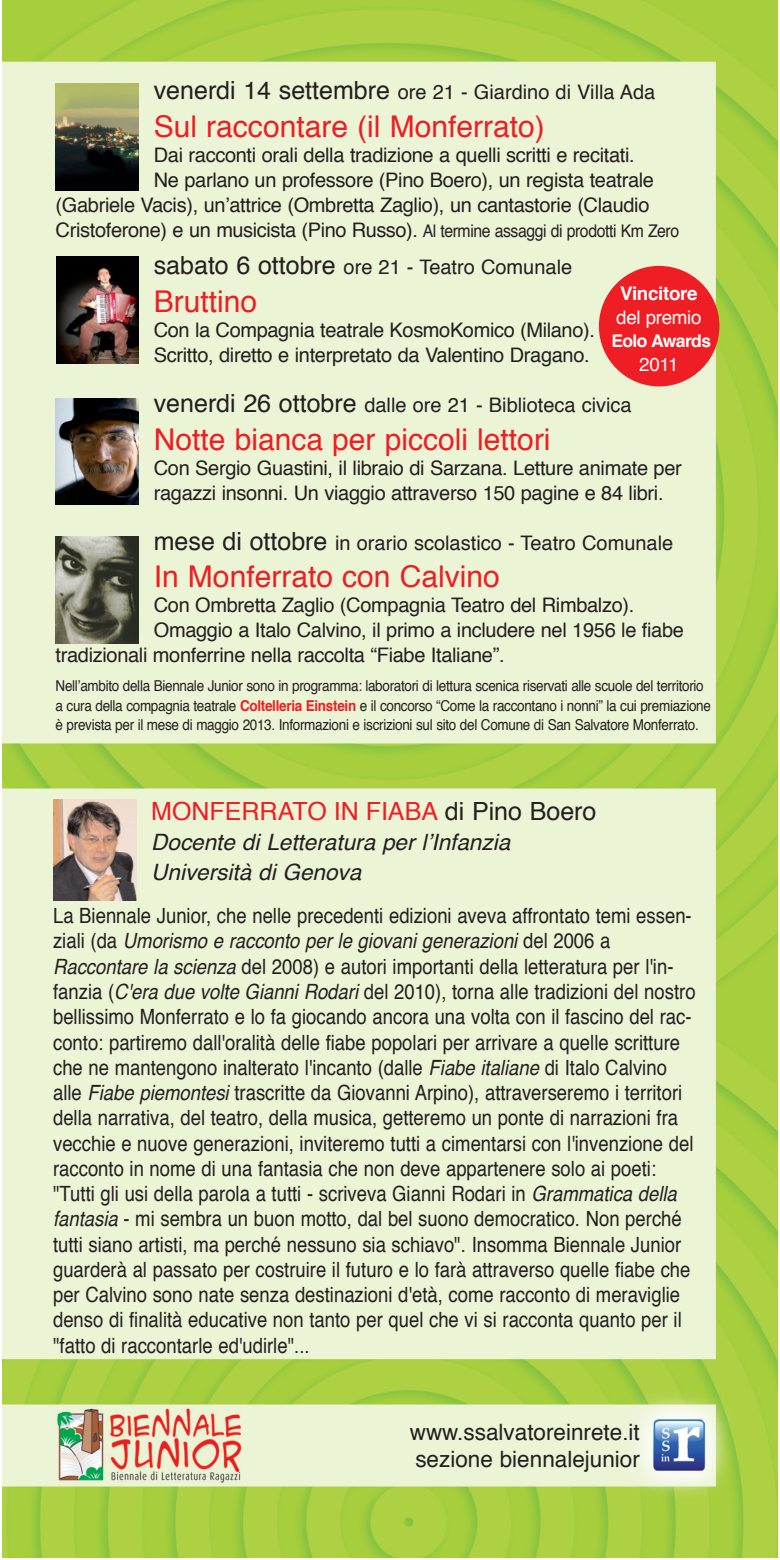
<style>
.page{position:relative;width:780px;height:1560px;background:#fff}
.page>*{position:absolute;margin:0;border:0;box-sizing:border-box;transform-origin:0 0}
.t1{font:30px "Helvetica";color:#ee1e24}
.t2{font:25px "Helvetica";color:#ee1e24}
.t3{font:italic 22.5px/30.8px "Helvetica";color:#231f20}
.t4{font:22.5px/27.5px "Helvetica";color:#231f20}
.t5{font:21px/25.2px "Helvetica";color:#231f20;scale:.88 1}
.t6{font:20px/25px "Helvetica";letter-spacing:-.015em;color:#231f20}
.t7{font:18.75px "Helvetica";letter-spacing:-.015em;color:#fff}
.t8{font:700 18.75px "Helvetica";letter-spacing:-.015em;color:#fff}
.t9{font:700 17.5px "Helvetica";letter-spacing:-.035em;color:#fff}
.t10{font:15px/19.2px "Helvetica";letter-spacing:-.02em;color:#231f20;scale:.9 1}
.s1{font-size:25px}
.s2{font-size:17.5px}
.s3{font-weight:700;color:#ee1e24}
.s4{color:#231f20}
.s5{font-style:italic}
</style>
<div class="page">
<img style="left:2px;top:0;width:775px;height:1557px">
<img style="left:56px;top:84px;width:83px;height:106px">
<img style="left:56px;top:257px;width:83px;height:106px">
<img style="left:56px;top:398px;width:83px;height:106px">
<img style="left:56px;top:537px;width:83px;height:106px">
<img style="left:53px;top:799px;width:83px;height:101px">
<div style="left:599px;top:266px;width:120px;height:120px;background:#ee1e24;border-radius:50%"></div>
<p class="t6" style="left:154px;top:81px;width:503px"><span class="s1">venerdi 14 settembre</span> ore 21 - Giardino di Villa Ada</p>
<h1 class="t1" style="left:154px;top:114px;width:392px">Sul raccontare (il Monferrato)</h1>
<p class="t6" style="left:154px;top:144px;width:482px">Dai racconti orali della tradizione a quelli scritti e recitati.</p>
<p class="t6" style="left:154px;top:169px;width:501px">Ne parlano un professore (Pino Boero), un regista teatrale</p>
<p class="t6" style="left:56px;top:194px;width:595px">(Gabriele Vacis), un’attrice (Ombretta Zaglio), un cantastorie (Claudio</p>
<p class="t6" style="left:56px;top:219px;width:625px">Cristoferone) e un musicista (Pino Russo). <span class="s2">Al termine assaggi di prodotti Km Zero</span></p>
<p class="t6" style="left:154px;top:256px;width:420px"><span class="s1">sabato 6 ottobre</span> ore 21 - Teatro Comunale</p>
<h1 class="t1" style="left:154px;top:289px;width:105px">Bruttino</h1>
<p class="t6" style="left:154px;top:319px;width:442px">Con la Compagnia teatrale KosmoKomico (Milano).<br>Scritto, diretto e interpretato da Valentino Dragano.</p>
<p class="t6" style="left:154px;top:394px;width:479px"><span class="s1">venerdi 26 ottobre</span> dalle ore 21 - Biblioteca civica</p>
<h1 class="t1" style="left:154px;top:426px;width:398px">Notte bianca per piccoli lettori</h1>
<p class="t6" style="left:154px;top:456px;width:529px">Con Sergio Guastini, il libraio di Sarzana. Letture animate per ragazzi insonni. Un viaggio attraverso 150 pagine e 84 libri.</p>
<p class="t6" style="left:154px;top:531px;width:521px"><span class="s1">mese di ottobre</span> in orario scolastico - Teatro Comunale</p>
<h1 class="t1" style="left:154px;top:564px;width:347px">In Monferrato con Calvino</h1>
<p class="t6" style="left:154px;top:594px;width:482px">Con Ombretta Zaglio (Compagnia Teatro del Rimbalzo).</p>
<p class="t6" style="left:154px;top:619px;width:531px">Omaggio a Italo Calvino, il primo a includere nel 1956 le fiabe</p>
<p class="t6" style="left:56px;top:644px;width:450px">tradizionali monferrine nella raccolta “Fiabe Italiane”.</p>
<p class="t10" style="left:56px;top:677px;width:729px">Nell’ambito della Biennale Junior sono in programma: laboratori di lettura scenica riservati alle scuole del territorio a cura della compagnia teatrale <span class="s3">Coltelleria Einstein</span> e il concorso “Come la raccontano i nonni” la cui premiazione è prevista per il mese di maggio 2013. Informazioni e iscrizioni sul sito del Comune di San Salvatore Monferrato.</p>
<p class="t8" style="left:620px;top:285px;width:79px">Vincitore</p>
<p class="t7" style="left:616px;top:309px;width:87px">del premio</p>
<p class="t9" style="left:611px;top:333px;width:101px">Eolo Awards</p>
<p class="t7" style="left:639px;top:356px;width:41px">2011</p>
<p class="t2" style="left:151px;top:801px;width:446px">MONFERRATO IN FIABA <span class="s4">di Pino Boero</span></p>
<p class="t3" style="left:151px;top:828px;width:360px">Docente di Letteratura per l’Infanzia<br>Università di Genova</p>
<p class="t5" style="left:53px;top:904px;width:731px">La Biennale Junior, che nelle precedenti edizioni aveva affrontato temi essen&shy;ziali (da <span class="s5">Umorismo e racconto per le giovani generazioni</span> del 2006 a <span class="s5">Raccontare la scienza</span> del 2008) e autori importanti della letteratura per l'in&shy;fanzia (<span class="s5">C'era due volte Gianni Rodari</span> del 2010), torna alle tradizioni del nostro bellissimo Monferrato e lo fa giocando ancora una volta con il fascino del rac&shy;conto: partiremo dall'oralità delle fiabe popolari per arrivare a quelle scritture che ne mantengono inalterato l'incanto (dalle <span class="s5">Fiabe italiane</span> di Italo Calvino alle <span class="s5">Fiabe piemontesi</span> trascritte da Giovanni Arpino), attraverseremo i territori della narrativa, del teatro, della musica, getteremo un ponte di narrazioni fra vecchie e nuove generazioni, inviteremo tutti a cimentarsi con l'invenzione del racconto in nome di una fantasia che non deve appartenere solo ai poeti: "Tutti gli usi della parola a tutti - scriveva Gianni Rodari in <span class="s5">Grammatica della fantasia</span> - mi sembra un buon motto, dal bel suono democratico. Non perché tutti siano artisti, ma perché nessuno sia schiavo". Insomma Biennale Junior guarderà al passato per costruire il futuro e lo farà attraverso quelle fiabe che per Calvino sono nate senza destinazioni d'età, come racconto di meraviglie denso di finalità educative non tanto per quel che vi si racconta quanto per il "fatto di raccontarle ed'udirle"...</p>
<p class="t4" style="left:410px;top:1419px;width:231px">www.ssalvatoreinrete.it sezione biennalejunior</p>
</div>
